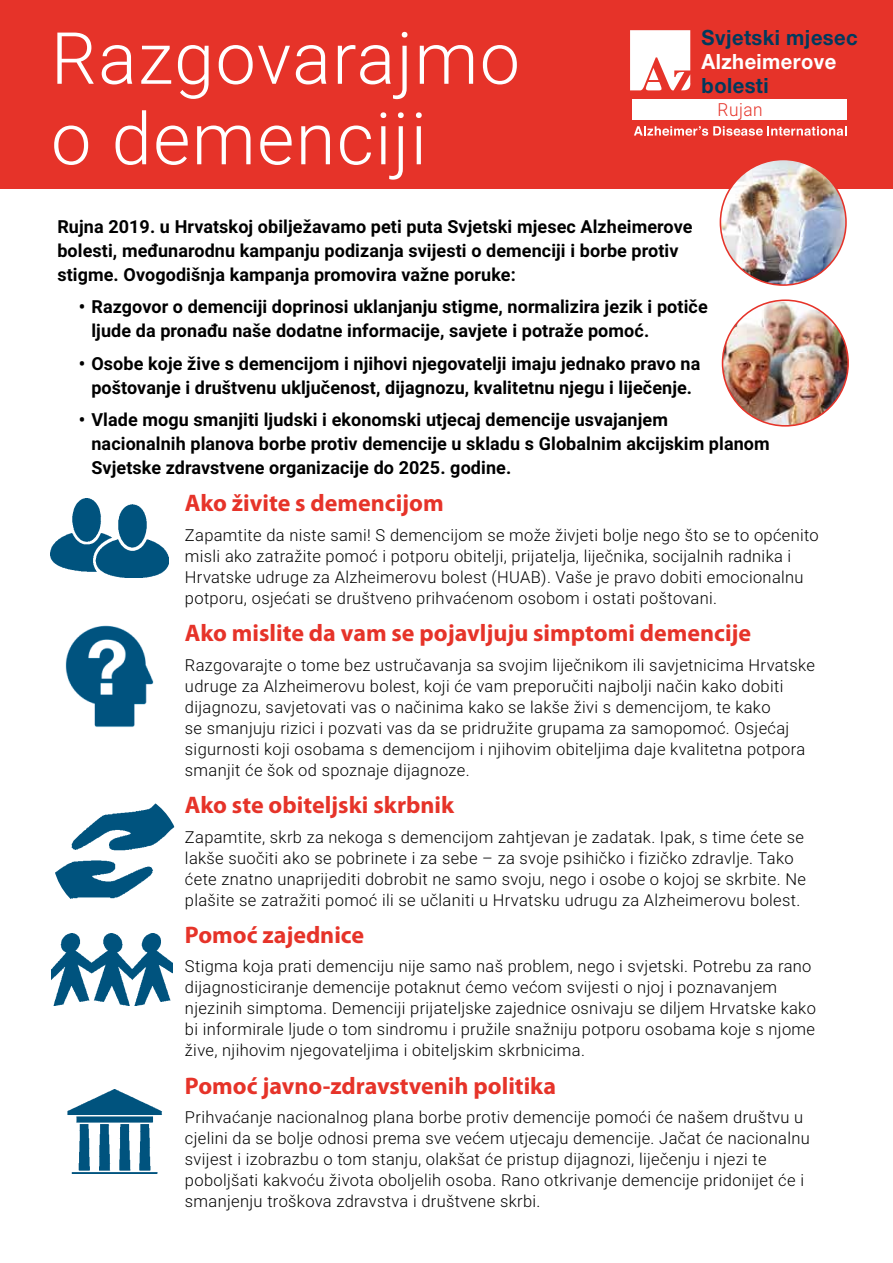
<style>
.page{position:relative;width:893px;height:1263px;background:#fff}
.page>*{position:absolute;margin:0;border:0;box-sizing:border-box;transform-origin:0 0}
.t1{font:300 72px/80.6px "Roboto";letter-spacing:.02em;color:#fff}
.t2{font:700 24px "Myriad Pro";color:#e63329}
.t3{font:700 21px "Helvetica Neue LT Pro";letter-spacing:.02em;color:#003a5d;scale:.96 1}
.t4{font:700 21px "Helvetica Neue LT Pro";letter-spacing:.02em;color:#fff;scale:.96 1}
.t5{font:700 18px/24px "Roboto";letter-spacing:.005em;color:#000}
.t6{font:300 18px "Roboto";letter-spacing:.03em;color:#e63329;scale:.96 1}
.t7{font:300 16.5px/21px "Roboto";letter-spacing:.02em;color:#000}
</style>
<div class="page">
<div style="left:0;top:0;width:893px;height:188px;background:#e63329"></div>
<img style="left:720px;top:159px;width:126px;height:126px;border-radius:63px">
<img style="left:722px;top:302px;width:126px;height:124px">
<div style="left:632px;top:99px;width:215px;height:20px;background:#fff"></div>
<svg style="left:634px;top:126px;width:212px;height:10px"></svg>
<img style="left:51px;top:498px;width:117px;height:80px">
<img style="left:65px;top:625px;width:89px;height:102px">
<img style="left:55px;top:803px;width:120px;height:96px">
<img style="left:52px;top:934px;width:121px;height:71px">
<img style="left:67px;top:1089px;width:95px;height:84px">
<svg style="left:630px;top:30px;width:60px;height:60px;background:#fbe2e1"></svg>
<h1 class="t1" style="left:51px;top:15px;width:470px">Razgovarajmo o demenciji</h1>
<p class="t3" style="left:702px;top:24px;width:164px">Svjetski mjesec</p>
<p class="t4" style="left:702px;top:48px;width:142px">Alzheimerove</p>
<p class="t3" style="left:702px;top:73px;width:71px">bolesti</p>
<p class="t6" style="left:717px;top:97px;width:49px">Rujan</p>
<p class="t5" style="left:57px;top:213px;width:637px">Rujna 2019. u Hrvatskoj obilježavamo peti puta Svjetski mjesec Alzheimerove bolesti, međunarodnu kampanju podizanja svijesti o demenciji i borbe protiv stigme. Ovogodišnja kampanja promovira važne poruke:</p>
<p class="t5" style="left:91px;top:294px;width:618px;text-indent:-13px">• Razgovor o demenciji doprinosi uklanjanju stigme, normalizira jezik i potiče ljude da pronađu naše dodatne informacije, savjete i potraže pomoć.</p>
<p class="t5" style="left:79px;top:350px;width:623px;text-align:center">• Osobe koje žive s demencijom i njihovi njegovatelji imaju jednako pravo na poštovanje i društvenu uključenost, dijagnozu, kvalitetnu njegu i liječenje.</p>
<p class="t5" style="left:91px;top:407px;width:680px;text-indent:-13px">• Vlade mogu smanjiti ljudski i ekonomski utjecaj demencije usvajanjem<br>nacionalnih planova borbe protiv demencije u skladu s Globalnim akcijskim planom<br>Svjetske zdravstvene organizacije do 2025. godine.</p>
<h2 class="t2" style="left:185px;top:488px;width:260px">Ako živite s demencijom</h2>
<p class="t7" style="left:185px;top:524px;width:635px">Zapamtite da niste sami! S demencijom se može živjeti bolje nego što se to općenito misli ako zatražite pomoć i potporu obitelji, prijatelja, liječnika, socijalnih radnika i Hrvatske udruge za Alzheimerovu bolest (HUAB). Vaše je pravo dobiti emocionalnu potporu, osjećati se društveno prihvaćenom osobom i ostati poštovani.</p>
<h2 class="t2" style="left:185px;top:617px;width:568px">Ako mislite da vam se pojavljuju simptomi demencije</h2>
<p class="t7" style="left:185px;top:654px;width:632px">Razgovarajte o tome bez ustručavanja sa svojim liječnikom ili savjetnicima Hrvatske udruge za Alzheimerovu bolest, koji će vam preporučiti najbolji način kako dobiti dijagnozu, savjetovati vas o načinima kako se lakše živi s demencijom, te kako<br>se smanjuju rizici i pozvati vas da se pridružite grupama za samopomoć. Osjećaj sigurnosti koji osobama s demencijom i njihovim obiteljima daje kvalitetna potpora smanjit će šok od spoznaje dijagnoze.</p>
<h2 class="t2" style="left:185px;top:789px;width:271px">Ako ste obiteljski skrbnik</h2>
<p class="t7" style="left:185px;top:825px;width:622px">Zapamtite, skrb za nekoga s demencijom zahtjevan je zadatak. Ipak, s time ćete se lakše suočiti ako se pobrinete i za sebe – za svoje psihičko i fizičko zdravlje. Tako ćete znatno unaprijediti dobrobit ne samo svoju, nego i osobe o kojoj se skrbite. Ne plašite se zatražiti pomoć ili se učlaniti u Hrvatsku udrugu za Alzheimerovu bolest.</p>
<h2 class="t2" style="left:185px;top:919px;width:181px">Pomoć zajednice</h2>
<p class="t7" style="left:185px;top:955px;width:632px">Stigma koja prati demenciju nije samo naš problem, nego i svjetski. Potrebu za rano dijagnosticiranje demencije potaknut ćemo većom svijesti o njoj i poznavanjem njezinih simptoma. Demenciji prijateljske zajednice osnivaju se diljem Hrvatske kako bi informirale ljude o tom sindromu i pružile snažniju potporu osobama koje s njome žive, njihovim njegovateljima i obiteljskim skrbnicima.</p>
<h2 class="t2" style="left:185px;top:1070px;width:373px">Pomoć javno-zdravstvenih politika</h2>
<p class="t7" style="left:185px;top:1106px;width:626px">Prihvaćanje nacionalnog plana borbe protiv demencije pomoći će našem društvu u cjelini da se bolje odnosi prema sve većem utjecaju demencije. Jačat će nacionalnu svijest i izobrazbu o tom stanju, olakšat će pristup dijagnozi, liječenju i njezi te poboljšati kakvoću života oboljelih osoba. Rano otkrivanje demencije pridonijet će i smanjenju troškova zdravstva i društvene skrbi.</p>
</div>
